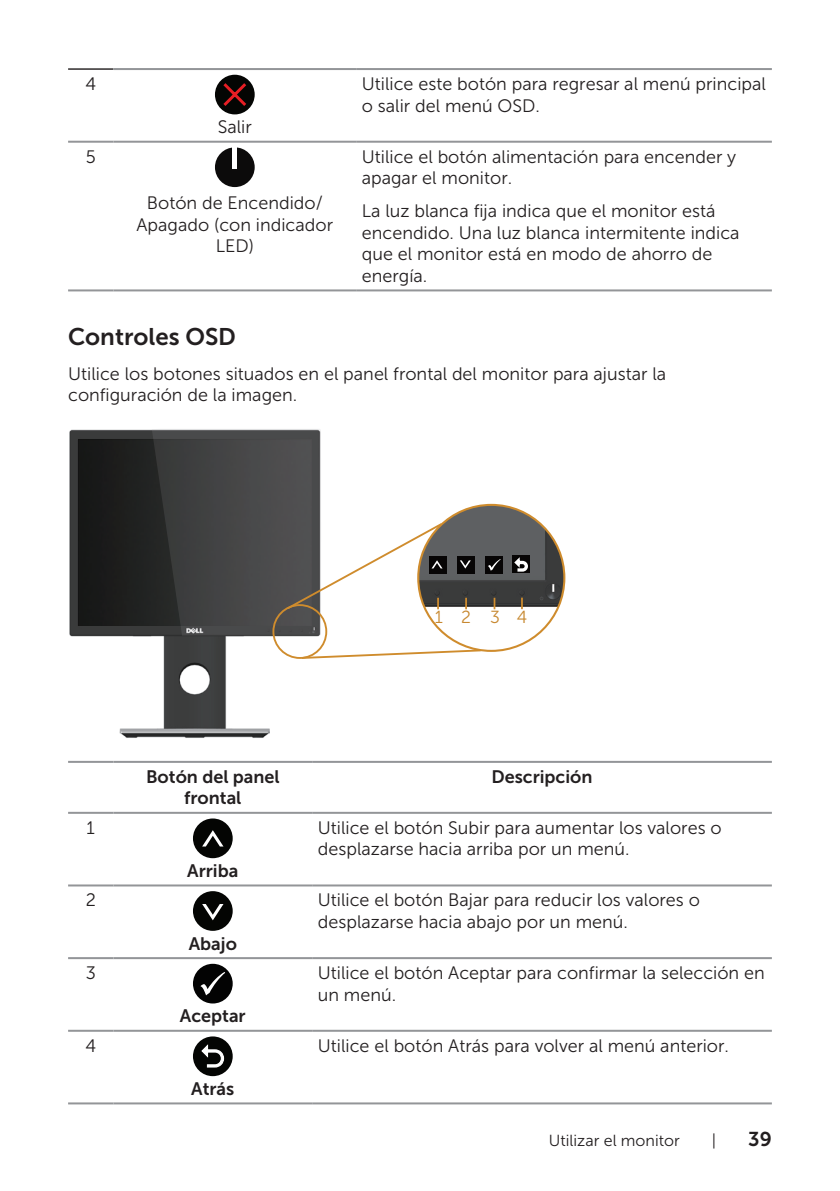
<style>
.page{position:relative;width:840px;height:1191px;background:#fff}
.page>*{position:absolute;margin:0;border:0;box-sizing:border-box;transform-origin:0 0}
.Head_3{font:24px "Museo Sans For Dell 700";color:#231f20}
.t1{font:20px "Museo Sans For Dell 700";color:#231f20}
.text{font:18px/21.6px "Museo Sans For Dell 300";color:#231f20}
.text-2{font:18px/21.6px "Museo Sans For Dell 700";color:#231f20;text-align:center}
.t2{font:17.4px "Museo Sans For Dell 300";color:#c78830}
.t3{font:16px "Museo Sans For Dell 300";color:#231f20}
</style>
<div class="page">
<hr style="left:68px;top:68px;width:45px;height:2px;background:#231f20">
<hr style="left:113px;top:68px;width:243px;height:2px;background:#939598">
<hr style="left:356px;top:68px;width:415px;height:2px;background:#939598">
<hr style="left:68px;top:141px;width:45px;height:2px;background:#939598">
<hr style="left:113px;top:141px;width:243px;height:2px;background:#939598">
<hr style="left:356px;top:141px;width:415px;height:2px;background:#939598">
<hr style="left:68px;top:289px;width:45px;height:2px;background:#939598">
<hr style="left:113px;top:289px;width:243px;height:2px;background:#939598">
<hr style="left:356px;top:289px;width:415px;height:2px;background:#939598">
<div style="left:215px;top:75px;width:39px;height:39px;background:#040503;border-radius:50%"></div>
<svg style="left:220px;top:80px;width:29px;height:29px"></svg>
<div style="left:215px;top:147px;width:39px;height:40px;background:#0c0b0b;border-radius:50%"></div>
<hr style="left:233px;top:148px;width:4px;height:21px;background:#fff">
<img style="left:69px;top:429px;width:252px;height:309px">
<div style="left:78px;top:440px;width:74px;height:185px;background:#1d1d1b"></div>
<svg style="left:300px;top:648px;width:182px;height:12px"></svg>
<img style="left:444px;top:505px;width:120px;height:117px">
<div style="left:428px;top:555px;width:18px;height:18px;background:#070505"></div>
<div style="left:456px;top:555px;width:18px;height:18px;background:#070505"></div>
<svg style="left:460px;top:560px;width:10px;height:8px"></svg>
<div style="left:484px;top:555px;width:18px;height:18px;background:#070505"></div>
<svg style="left:488px;top:559px;width:12px;height:12px"></svg>
<div style="left:512px;top:555px;width:18px;height:18px;background:#070505"></div>
<svg style="left:512px;top:554px;width:17px;height:18px"></svg>
<svg style="left:152px;top:429px;width:292px;height:206px"></svg>
<svg style="left:493px;top:598px;width:2px;height:11px"></svg>
<svg style="left:521px;top:597px;width:1px;height:12px"></svg>
<hr style="left:68px;top:761px;width:45px;height:2px;background:#939598">
<hr style="left:113px;top:761px;width:199px;height:2px;background:#939598">
<hr style="left:312px;top:761px;width:459px;height:2px;background:#939598">
<hr style="left:68px;top:812px;width:45px;height:2px;background:#939598">
<hr style="left:113px;top:812px;width:199px;height:2px;background:#939598">
<hr style="left:312px;top:812px;width:459px;height:2px;background:#939598">
<hr style="left:68px;top:884px;width:45px;height:2px;background:#939598">
<hr style="left:113px;top:884px;width:199px;height:2px;background:#939598">
<hr style="left:312px;top:884px;width:459px;height:2px;background:#939598">
<hr style="left:68px;top:957px;width:45px;height:2px;background:#939598">
<hr style="left:113px;top:957px;width:199px;height:2px;background:#939598">
<hr style="left:312px;top:957px;width:459px;height:2px;background:#939598">
<hr style="left:68px;top:1029px;width:45px;height:2px;background:#939598">
<hr style="left:113px;top:1029px;width:199px;height:2px;background:#939598">
<hr style="left:312px;top:1029px;width:459px;height:2px;background:#939598">
<hr style="left:68px;top:1102px;width:45px;height:2px;background:#939598">
<hr style="left:113px;top:1102px;width:199px;height:2px;background:#939598">
<hr style="left:312px;top:1102px;width:459px;height:2px;background:#939598">
<div style="left:193px;top:818px;width:39px;height:40px;background:#040503;border-radius:50%"></div>
<svg style="left:202px;top:830px;width:21px;height:16px"></svg>
<div style="left:193px;top:891px;width:39px;height:40px;background:#040503;border-radius:50%"></div>
<svg style="left:202px;top:904px;width:21px;height:16px"></svg>
<div style="left:193px;top:963px;width:39px;height:40px;background:#030303;border-radius:50%"></div>
<svg style="left:200px;top:972px;width:25px;height:23px"></svg>
<div style="left:193px;top:1036px;width:39px;height:40px;background:#040503;border-radius:50%"></div>
<svg style="left:201px;top:1044px;width:23px;height:24px"></svg>
<p class="text" style="left:85px;top:73px;width:12px">4</p>
<p class="text" style="left:86px;top:146px;width:12px">5</p>
<p class="text" style="left:218px;top:116px;width:36px">Salir</p>
<p class="text" style="left:136px;top:192px;width:198px;text-align:center">Botón de Encendido/<br>Apagado (con indicador<br>LED)</p>
<p class="text" style="left:361px;top:73px;width:405px">Utilice este botón para regresar al menú principal o salir del menú OSD.</p>
<p class="text" style="left:361px;top:146px;width:376px">Utilice el botón alimentación para encender y apagar el monitor.</p>
<p class="text" style="left:361px;top:200px;width:379px">La luz blanca fija indica que el monitor está encendido. Una luz blanca intermitente indica que el monitor está en modo de ahorro de energía.</p>
<p class="Head_3" style="left:68px;top:323px;width:169px">Controles OSD</p>
<p class="text" style="left:68px;top:363px;width:599px">Utilice los botones situados en el panel frontal del monitor para ajustar la configuración de la imagen.</p>
<p class="t2" style="left:434px;top:607px;width:94px">1234</p>
<p class="text-2" style="left:146px;top:766px;width:135px">Botón del panel frontal</p>
<p class="text-2" style="left:491px;top:766px;width:102px">Descripción</p>
<p class="text" style="left:87px;top:817px;width:10px">1</p>
<p class="text" style="left:317px;top:817px;width:405px">Utilice el botón Subir para aumentar los valores o desplazarse hacia arriba por un menú.</p>
<p class="text-2" style="left:187px;top:860px;width:53px">Arriba</p>
<p class="text" style="left:86px;top:889px;width:12px">2</p>
<p class="text" style="left:317px;top:889px;width:383px">Utilice el botón Bajar para reducir los valores o desplazarse hacia abajo por un menú.</p>
<p class="text-2" style="left:189px;top:932px;width:50px">Abajo</p>
<p class="text" style="left:86px;top:962px;width:12px">3</p>
<p class="text" style="left:317px;top:962px;width:448px">Utilice el botón Aceptar para confirmar la selección en un menú.</p>
<p class="text-2" style="left:180px;top:1005px;width:67px">Aceptar</p>
<p class="text" style="left:85px;top:1035px;width:12px">4</p>
<p class="text" style="left:317px;top:1035px;width:412px">Utilice el botón Atrás para volver al menú anterior.</p>
<p class="text-2" style="left:191px;top:1078px;width:45px">Atrás</p>
<p class="t3" style="left:548px;top:1131px;width:132px">Utilizar el monitor</p>
<p class="t3" style="left:711px;top:1131px;width:6px">|</p>
<p class="t1" style="left:747px;top:1127px;width:25px">39</p>
</div>
